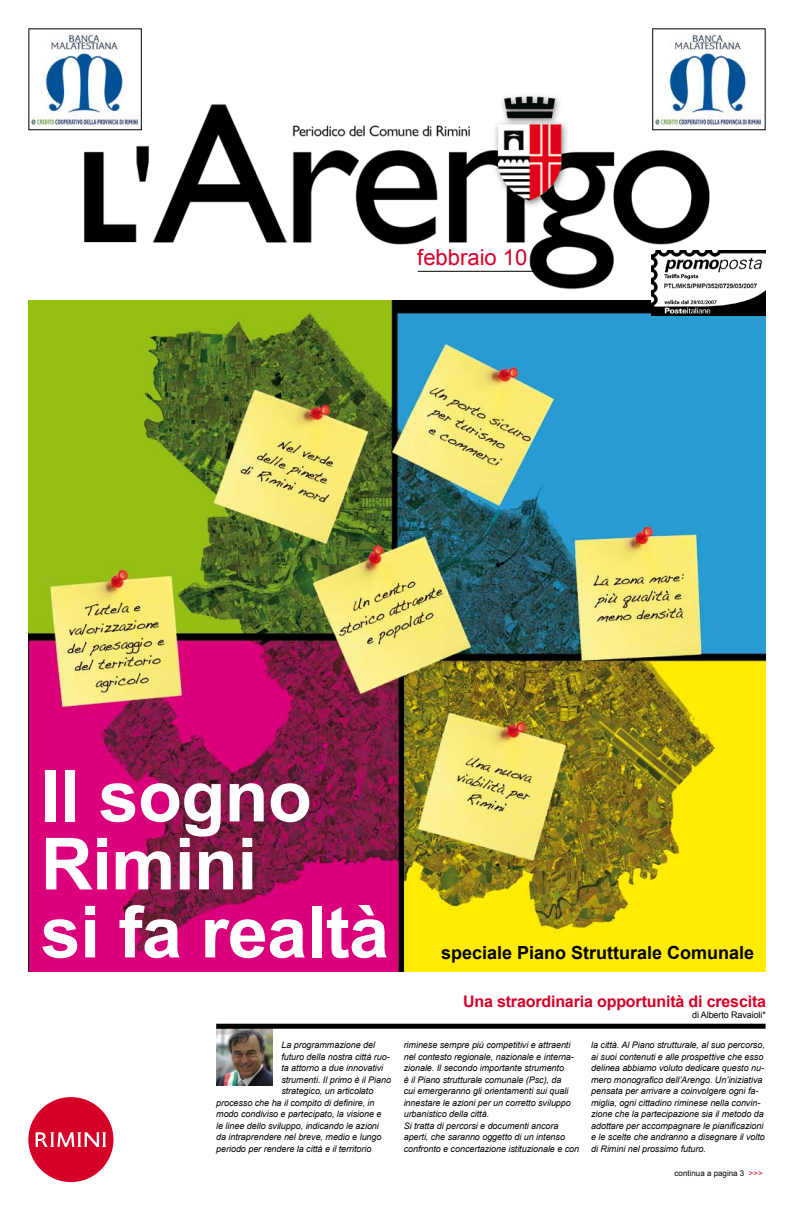
<style>
.page{position:relative;width:794px;height:1219px;background:#fff}
.page>*{position:absolute;margin:0;border:0;box-sizing:border-box;transform-origin:0 0}
.t1{font:700 72px/68px "Arial";letter-spacing:-.01em;color:#fff}
.t2{font:22px "Arial";color:#d40028}
.t3{font:700 18px "Arial";color:#000}
.t4{font:700 16px "Arial";letter-spacing:-.01em;color:#d40028}
.t5{font:italic 9px/11.5px "Arial";letter-spacing:-.005em;color:#000}
.t6{font:9px "Arial";letter-spacing:-.01em;color:#000}
.t7{font:8px "Arial";color:#000}
.s1{color:#d40028}
</style>
<div class="page">
<img style="left:72px;top:95px;width:654px;height:194px">
<img style="left:30px;top:34px;width:109px;height:92px">
<img style="left:654px;top:34px;width:107px;height:92px">
<div style="left:28px;top:1097px;width:85px;height:85px;background:#d40028;border-radius:50%"></div>
<svg style="left:36px;top:1132px;width:70px;height:15px"></svg>
<hr style="left:418px;top:271px;width:117px;height:1px;background:#000">
<img style="left:29px;top:300px;width:736px;height:672px">
<img style="left:651px;top:250px;width:114px;height:66px">
<img style="left:216px;top:1029px;width:57px;height:56px">
<div style="left:216px;top:1024px;width:549px;height:5px;background:#000"></div>
<h2 class="t2" style="left:417px;top:245px;width:112px">febbraio 10</h2>
<h1 class="t1" style="left:41px;top:762px;width:350px">Il sogno<br>Rimini<br>si fa realtà</h1>
<p class="t5" style="left:281px;top:1039px;width:95px">La programmazione del</p>
<p class="t5" style="left:281px;top:1051px;width:110px">futuro della nostra città ruo-</p>
<p class="t5" style="left:281px;top:1062px;width:103px">ta attorno a due innovativi</p>
<p class="t5" style="left:281px;top:1074px;width:111px">strumenti. Il primo è il Piano</p>
<p class="t5" style="left:281px;top:1085px;width:93px">strategico, un articolato</p>
<p class="t5" style="left:216px;top:1097px;width:160px">processo che ha il compito di definire, in</p>
<p class="t5" style="left:216px;top:1108px;width:167px">modo condiviso e partecipato, la visione e</p>
<p class="t5" style="left:216px;top:1120px;width:164px">le linee dello sviluppo, indicando le azioni</p>
<p class="t5" style="left:216px;top:1131px;width:167px">da intraprendere nel breve, medio e lungo</p>
<p class="t5" style="left:216px;top:1143px;width:157px">periodo per rendere la città e il territorio</p>
<h3 class="t3" style="left:441px;top:942px;width:315px">speciale Piano Strutturale Comunale</h3>
<h3 class="t4" style="left:463px;top:992px;width:305px">Una straordinaria opportunità di crescita</h3>
<p class="t6" style="left:692px;top:1010px;width:75px">di Alberto Ravaioli*</p>
<p class="t5" style="left:404px;top:1039px;width:177px">riminese sempre più competitivi e attraenti nel contesto regionale, nazionale e interna&shy;zionale. Il secondo importante strumento<br>è il Piano strutturale comunale (Psc), da<br>cui emergeranno gli orientamenti sui quali innestare le azioni per un corretto sviluppo urbanistico della città.<br>Si tratta di percorsi e documenti ancora aperti, che saranno oggetto di un intenso confronto e concertazione istituzionale e con</p>
<p class="t5" style="left:591px;top:1039px;width:175px">la città. Al Piano strutturale, al suo percorso, ai suoi contenuti e alle prospettive che esso delinea abbiamo voluto dedicare questo nu&shy;mero monografico dell’Arengo. Un’iniziativa pensata per arrivare a coinvolgere ogni fa&shy;miglia, ogni cittadino riminese nella convin&shy;zione che la partecipazione sia il metodo da adottare per accompagnare le pianificazioni e le scelte che andranno a disegnare il volto di Rimini nel prossimo futuro.</p>
<p class="t7" style="left:674px;top:1168px;width:90px">continua a pagina 3 <span class="s1">&gt;&gt;&gt;</span></p>
</div>
